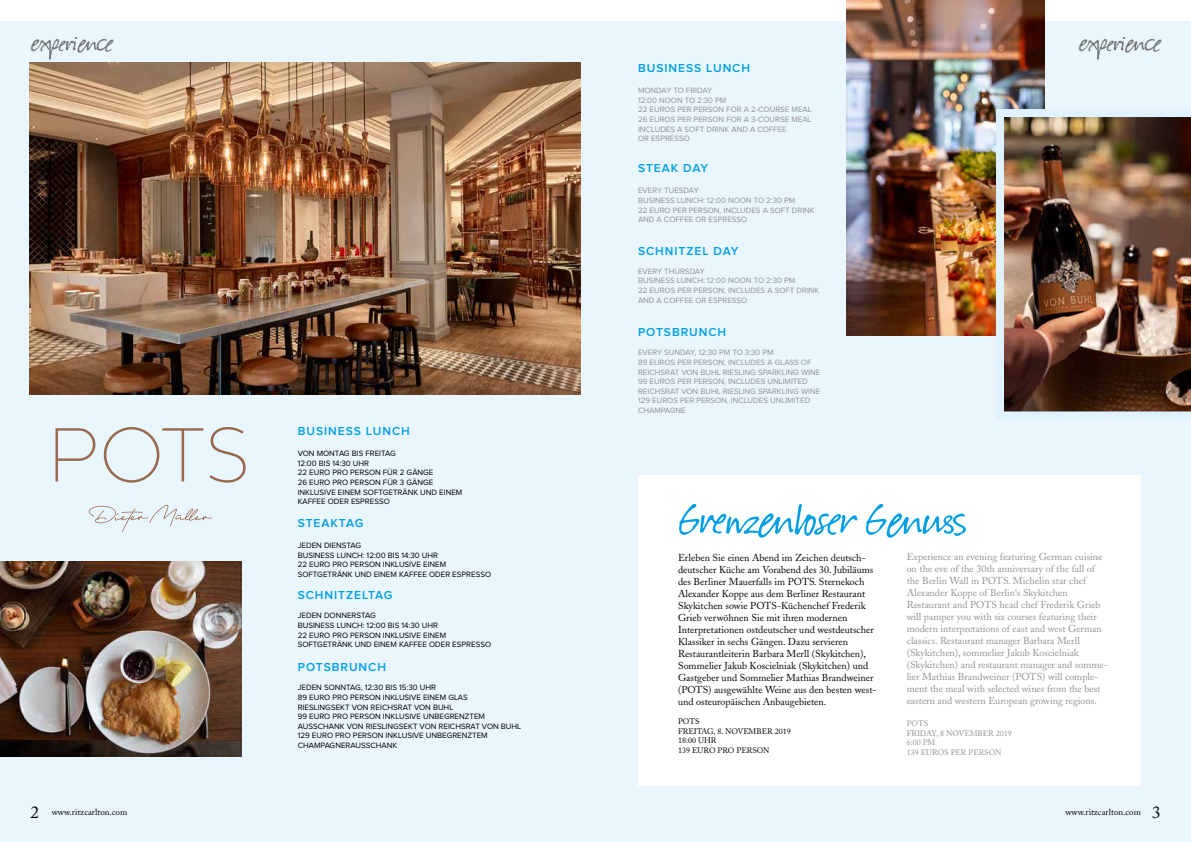
<style>
.page{position:relative;width:1191px;height:842px;background:#fff}
.page>*{position:absolute;margin:0;border:0;box-sizing:border-box;transform-origin:0 0}
.t1{font:55px "Suomi Hand Script";color:#009fe3}
.t2{font:30px "Suomi Hand Script";color:#706f6f}
.t3{font:600 12px "Proxima Nova";letter-spacing:.08em;color:#009fe3}
.t4{font:10px/12px "Adobe Caslon";color:#929292}
.t5{font:10px/12px "Adobe Caslon";color:#000}
.t6{font:9px "Adobe Caslon";color:#000}
.t7{font:8px/9.6px "Proxima Nova";color:#000}
.t8{font:8px/9.6px "Proxima Nova";color:#929292}
.t9{font:8px/9.6px "Adobe Caslon";color:#000}
.t10{font:8px/9.6px "Adobe Caslon";color:#929292}
.s1{font-size:17px}
</style>
<div class="page">
<div style="left:0;top:21px;width:1191px;height:821px;background:#e9f6fe"></div>
<div style="left:638px;top:475px;width:502px;height:311px;background:#fff"></div>
<img style="left:29px;top:63px;width:552px;height:331px">
<img style="left:846px;top:0;width:198px;height:335px">
<svg style="left:55px;top:428px;width:40px;height:53px"></svg>
<svg style="left:104px;top:427px;width:99px;height:56px"></svg>
<svg style="left:209px;top:427px;width:37px;height:56px"></svg>
<svg style="left:89px;top:505px;width:123px;height:27px"></svg>
<img style="left:0;top:561px;width:242px;height:196px">
<img style="left:996px;top:109px;width:195px;height:303px">
<h2 class="t2" style="left:31px;top:27px;width:84px">experience</h2>
<h2 class="t2" style="left:1078px;top:27px;width:84px">experience</h2>
<h3 class="t3" style="left:298px;top:424px;width:114px">BUSINESS LUNCH</h3>
<p class="t7" style="left:298px;top:449px;width:166px">VON MONTAG BIS FREITAG<br>12:00 BIS 14:30 UHR<br>22 EURO PRO PERSON FÜR 2 GÄNGE<br>26 EURO PRO PERSON FÜR 3 GÄNGE<br>INKLUSIVE EINEM SOFTGETRÄNK UND EINEM<br>KAFFEE ODER ESPRESSO</p>
<h3 class="t3" style="left:298px;top:516px;width:67px">STEAKTAG</h3>
<p class="t7" style="left:298px;top:541px;width:195px">JEDEN DIENSTAG<br>BUSINESS LUNCH: 12:00 BIS 14:30 UHR<br>22 EURO PRO PERSON INKLUSIVE EINEM<br>SOFTGETRÄNK UND EINEM KAFFEE ODER ESPRESSO</p>
<h3 class="t3" style="left:298px;top:588px;width:96px">SCHNITZELTAG</h3>
<p class="t7" style="left:298px;top:611px;width:195px">JEDEN DONNERSTAG<br>BUSINESS LUNCH: 12:00 BIS 14:30 UHR<br>22 EURO PRO PERSON INKLUSIVE EINEM<br>SOFTGETRÄNK UND EINEM KAFFEE ODER ESPRESSO</p>
<h3 class="t3" style="left:298px;top:660px;width:90px">POTSBRUNCH</h3>
<p class="t7" style="left:298px;top:683px;width:225px">JEDEN SONNTAG, 12:30 BIS 15:30 UHR<br>89 EURO PRO PERSON INKLUSIVE EINEM GLAS RIESLINGSEKT VON REICHSRAT VON BUHL<br>99 EURO PRO PERSON INKLUSIVE UNBEGRENZTEM AUSSCHANK VON RIESLINGSEKT VON REICHSRAT VON BUHL 129 EURO PRO PERSON INKLUSIVE UNBEGRENZTEM CHAMPAGNERAUSSCHANK</p>
<h3 class="t3" style="left:638px;top:61px;width:114px">BUSINESS LUNCH</h3>
<p class="t8" style="left:638px;top:86px;width:175px">MONDAY TO FRIDAY<br>12:00 NOON TO 2:30 PM<br>22 EUROS PER PERSON FOR A 2-COURSE MEAL<br>26 EUROS PER PERSON FOR A 3-COURSE MEAL<br>INCLUDES A SOFT DRINK AND A COFFEE<br>OR ESPRESSO</p>
<h3 class="t3" style="left:638px;top:161px;width:72px">STEAK DAY</h3>
<p class="t8" style="left:638px;top:186px;width:178px">EVERY TUESDAY<br>BUSINESS LUNCH: 12:00 NOON TO 2:30 PM<br>22 EURO PER PERSON, INCLUDES A SOFT DRINK<br>AND A COFFEE OR ESPRESSO</p>
<h3 class="t3" style="left:638px;top:244px;width:102px">SCHNITZEL DAY</h3>
<p class="t8" style="left:638px;top:267px;width:183px">EVERY THURSDAY<br>BUSINESS LUNCH: 12:00 NOON TO 2:30 PM<br>22 EUROS PER PERSON, INCLUDES A SOFT DRINK<br>AND A COFFEE OR ESPRESSO</p>
<h3 class="t3" style="left:638px;top:325px;width:90px">POTSBRUNCH</h3>
<p class="t8" style="left:638px;top:348px;width:184px">EVERY SUNDAY, 12:30 PM TO 3:30 PM<br>89 EUROS PER PERSON, INCLUDES A GLASS OF REICHSRAT VON BUHL RIESLING SPARKLING WINE 99 EUROS PER PERSON, INCLUDES UNLIMITED REICHSRAT VON BUHL RIESLING SPARKLING WINE 129 EUROS PER PERSON, INCLUDES UNLIMITED CHAMPAGNE</p>
<h1 class="t1" style="left:679px;top:492px;width:288px">Grenzenloser Genuss</h1>
<p class="t5" style="left:678px;top:551px;width:200px">Erleben Sie einen Abend im Zeichen deutsch&shy;deutscher Küche am Vorabend des 30. Jubiläums des Berliner Mauerfalls im POTS. Sternekoch Alexander Koppe aus dem Berliner Restaurant Skykitchen sowie POTS-Küchenchef Frederik Grieb verwöhnen Sie mit ihren modernen Interpretationen ostdeutscher und westdeutscher Klassiker in sechs Gängen. Dazu servieren Restaurantleiterin Barbara Merll (Skykitchen), Sommelier Jakub Koscielniak (Skykitchen) und Gastgeber und Sommelier Mathias Brandweiner (POTS) ausgewählte Weine aus den besten west&shy;und osteuropäischen Anbaugebieten.</p>
<p class="t9" style="left:678px;top:716px;width:114px">POTS<br>FREITAG, 8. NOVEMBER 2019<br>18:00 UHR<br>139 EURO PRO PERSON</p>
<p class="t4" style="left:906px;top:551px;width:203px">Experience an evening featuring German cuisine on the eve of the 30th anniversary of the fall of the Berlin Wall in POTS. Michelin star chef Alexander Koppe of Berlin‘s Skykitchen Restaurant and POTS head chef Frederik Grieb will pamper you with six courses featuring their modern interpretations of east and west German classics. Restaurant manager Barbara Merll (Skykitchen), sommelier Jakub Koscielniak (Skykitchen) and restaurant manager and somme&shy;lier Mathias Brandweiner (POTS) will comple&shy;ment the meal with selected wines from the best eastern and western European growing regions.</p>
<p class="t10" style="left:906px;top:718px;width:106px">POTS<br>FRIDAY, 8 NOVEMBER 2019<br>6:00 PM<br>139 EUROS PER PERSON</p>
<p class="t6" style="left:30px;top:807px;width:98px"><span class="s1">2</span> www.ritzcarlton.com</p>
<p class="t6" style="left:1065px;top:807px;width:97px">www.ritzcarlton.com <span class="s1">3</span></p>
</div>
